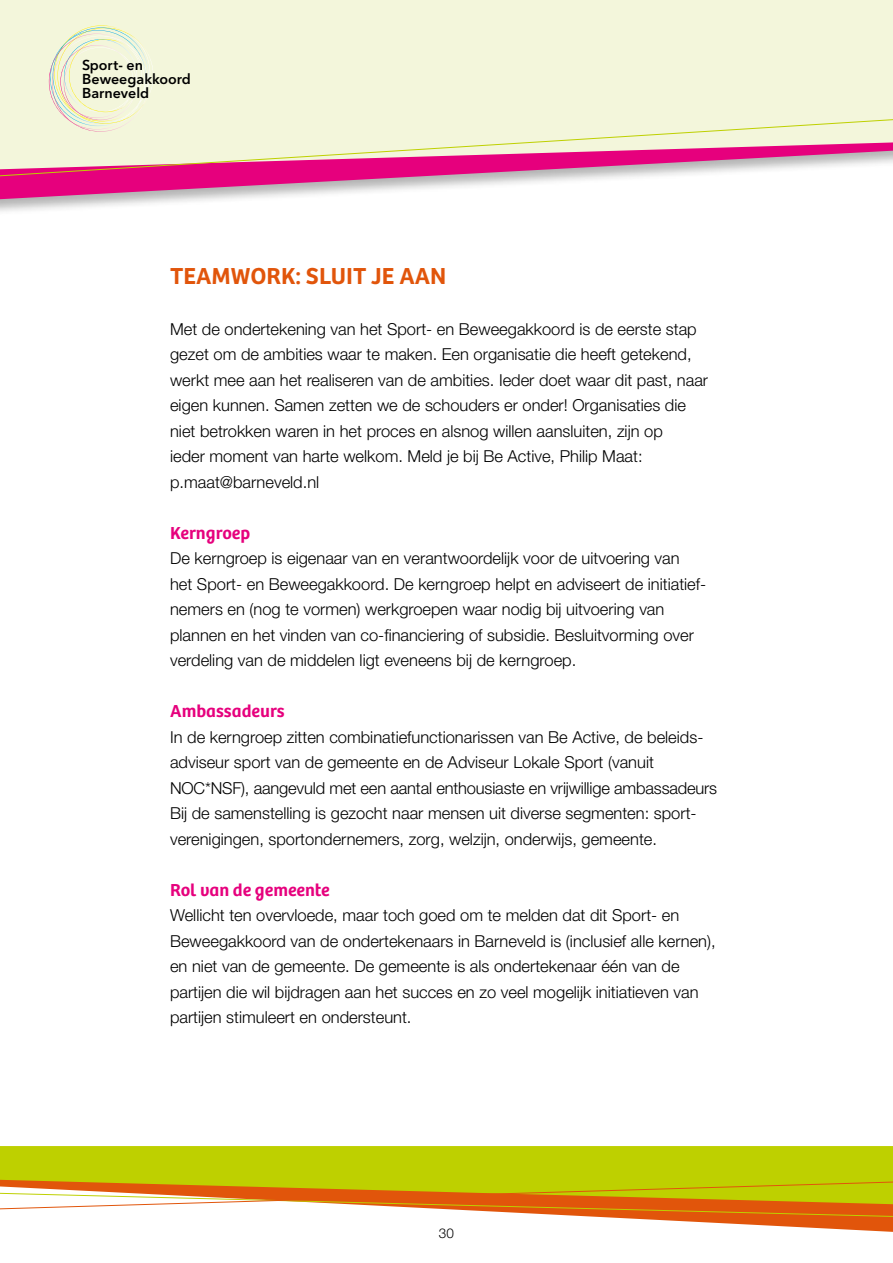
<style>
.page{position:relative;width:893px;height:1263px;background:#fff}
.page>*{position:absolute;margin:0;border:0;box-sizing:border-box;transform-origin:0 0}
.t1{font:600 24px "Bree";color:#e1550b}
.t2{font:600 18px "Bree";color:#e6007d}
.t3{font:300 16.5px/25.5px "Helvetica Neue";color:#000}
.t4{font:600 14.25px/14px "Avenir Next";color:#000}
.t5{font:300 13.5px "Helvetica Neue";color:#000}
</style>
<div class="page">
<div style="left:0;top:1146px;width:893px;height:33px;background:#bed000"></div>
<svg style="left:641px;top:1219px;width:252px;height:13px"></svg>
<svg style="left:0;top:1179px;width:893px;height:40px"></svg>
<div style="left:0;top:60px;width:893px;height:156px;background:#000;opacity:.3"></div>
<svg style="left:0;top:178px;width:893px;height:22px"></svg>
<div style="left:0;top:0;width:893px;height:116px;background:#f3f6db"></div>
<img style="left:149px;top:35px;width:4px;height:81px">
<img style="left:60px;top:25px;width:90px;height:63px">
<img style="left:49px;top:53px;width:2px;height:63px">
<svg style="left:51px;top:28px;width:98px;height:88px;background:#eff2d7"></svg>
<svg style="left:0;top:116px;width:893px;height:62px;background:#ecb9c1"></svg>
<p class="t4" style="left:82px;top:58px;width:110px">Sport- en<br>Beweegakkoord<br>Barneveld</p>
<h1 class="t1" style="left:170px;top:261px;width:278px">TEAMWORK: SLUIT JE AAN</h1>
<p class="t3" style="left:170px;top:316px;width:539px">Met de ondertekening van het Sport- en Beweegakkoord is de eerste stap gezet om de ambities waar te maken. Een organisatie die heeft getekend, werkt mee aan het realiseren van de ambities. Ieder doet waar dit past, naar eigen kunnen. Samen zetten we de schouders er onder! Organisaties die niet betrokken waren in het proces en alsnog willen aansluiten, zijn op<br>ieder moment van harte welkom. Meld je bij Be Active, Philip Maat: p.maat@barneveld.nl</p>
<p class="t2" style="left:170px;top:522px;width:82px">Kerngroep</p>
<p class="t3" style="left:170px;top:545px;width:536px">De kerngroep is eigenaar van en verantwoordelijk voor de uitvoering van het Sport- en Beweegakkoord. De kerngroep helpt en adviseert de initiatief&shy;nemers en (nog te vormen) werkgroepen waar nodig bij uitvoering van plannen en het vinden van co-financiering of subsidie. Besluitvorming over verdeling van de middelen ligt eveneens bij de kerngroep.</p>
<p class="t2" style="left:170px;top:700px;width:116px">Ambassadeurs</p>
<p class="t3" style="left:170px;top:724px;width:549px">In de kerngroep zitten combinatiefunctionarissen van Be Active, de beleids&shy;adviseur sport van de gemeente en de Adviseur Lokale Sport (vanuit NOC*NSF), aangevuld met een aantal enthousiaste en vrijwillige ambassadeurs Bij de samenstelling is gezocht naar mensen uit diverse segmenten: sport&shy;verenigingen, sportondernemers, zorg, welzijn, onderwijs, gemeente.</p>
<p class="t2" style="left:170px;top:879px;width:161px">Rol van de gemeente</p>
<p class="t3" style="left:170px;top:902px;width:547px">Wellicht ten overvloede, maar toch goed om te melden dat dit Sport- en Beweegakkoord van de ondertekenaars in Barneveld is (inclusief alle kernen), en niet van de gemeente. De gemeente is als ondertekenaar één van de partijen die wil bijdragen aan het succes en zo veel mogelijk initiatieven van partijen stimuleert en ondersteunt.</p>
<p class="t5" style="left:439px;top:1225px;width:17px">30</p>
</div>
